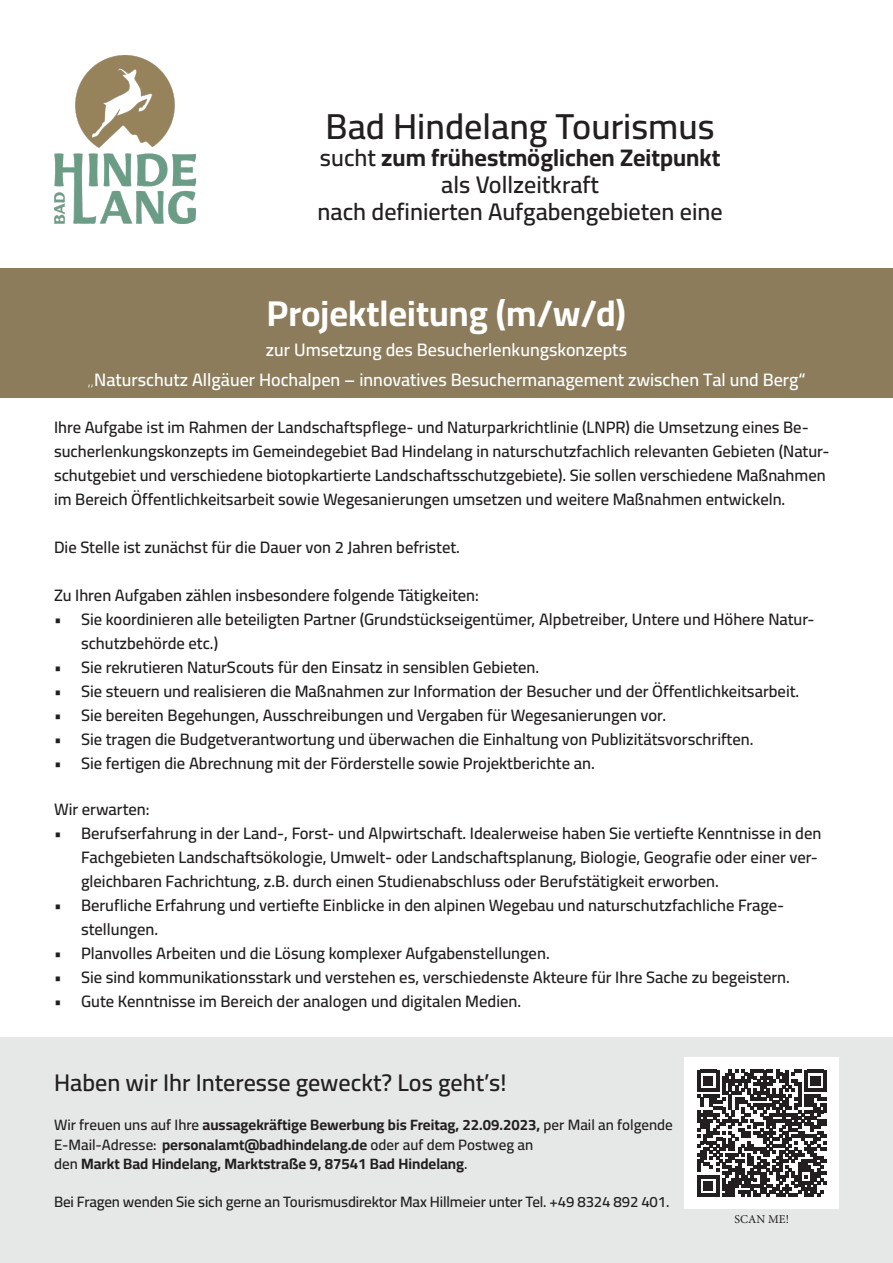
<style>
.page{position:relative;width:893px;height:1263px;background:#fff}
.page>*{position:absolute;margin:0;border:0;box-sizing:border-box;transform-origin:0 0}
.t1{font:700 36px "Cairo";color:#fff}
.t2{font:600 36px "Cairo";color:#231f20}
.t3{font:600 24px "Cairo";color:#231f20}
.t4{font:700 24px/27px "Cairo";color:#231f20;text-align:center}
.t5{font:600 18px "Cairo";color:#fff}
.t6{font:600 16.5px/24px "Cairo";color:#231f20}
.t7{font:700 15px/19.5px "Cairo";color:#231f20}
.t8{font:600 15px "Cairo";letter-spacing:-.01em;color:#231f20}
.t9{font:12px "Minion Pro";color:#231f20}
.s1{font-weight:600}
</style>
<div class="page">
<div style="left:0;top:1037px;width:893px;height:226px;background:#e5e8e7"></div>
<div style="left:0;top:268px;width:893px;height:129px;background:#8c7c5b"></div>
<div style="left:685px;top:1057px;width:154px;height:152px;background:#fff"></div>
<svg style="left:697px;top:1070px;width:129px;height:126px"></svg>
<img style="left:54px;top:55px;width:142px;height:168px">
<p class="t2" style="left:326px;top:100px;width:391px">Bad Hindelang Tourismus</p>
<p class="t4" style="left:320px;top:145px;width:402px"><span class="s1">sucht</span> zum frühestmöglichen Zeitpunkt <span class="s1">als Vollzeitkraft</span></p>
<p class="t3" style="left:318px;top:194px;width:407px">nach definierten Aufgabengebieten eine</p>
<p class="t1" style="left:267px;top:287px;width:361px">Projektleitung (m/w/d)</p>
<p class="t5" style="left:266px;top:337px;width:363px">zur Umsetzung des Besucherlenkungskonzepts</p>
<p class="t5" style="left:87px;top:367px;width:720px">„Naturschutz Allgäuer Hochalpen – innovatives Besuchermanagement zwischen Tal und Berg“</p>
<p class="t6" style="left:54px;top:415px;width:756px">Ihre Aufgabe ist im Rahmen der Landschaftspflege- und Naturparkrichtlinie (LNPR) die Umsetzung eines Be-</p>
<p class="t6" style="left:54px;top:439px;width:777px">sucherlenkungskonzepts im Gemeindegebiet Bad Hindelang in naturschutzfachlich relevanten Gebieten (Natur-</p>
<p class="t6" style="left:54px;top:463px;width:773px">schutgebiet und verschiedene biotopkartierte Landschaftsschutzgebiete). Sie sollen verschiedene Maßnahmen</p>
<p class="t6" style="left:54px;top:487px;width:733px">im Bereich Öffentlichkeitsarbeit sowie Wegesanierungen umsetzen und weitere Maßnahmen entwickeln.</p>
<p class="t6" style="left:54px;top:535px;width:407px">Die Stelle ist zunächst für die Dauer von 2 Jahren befristet.</p>
<p class="t6" style="left:54px;top:584px;width:426px">Zu Ihren Aufgaben zählen insbesondere folgende Tätigkeiten:</p>
<p class="t6" style="left:81px;top:608px;width:735px;text-indent:-27px">• Sie koordinieren alle beteiligten Partner (Grundstückseigentümer, Alpbetreiber, Untere und Höhere Natur&shy;schutzbehörde etc.)</p>
<p class="t6" style="left:54px;top:656px;width:487px">• Sie rekrutieren NaturScouts für den Einsatz in sensiblen Gebieten.</p>
<p class="t6" style="left:54px;top:680px;width:747px">• Sie steuern und realisieren die Maßnahmen zur Information der Besucher und der Öffentlichkeitsarbeit.</p>
<p class="t6" style="left:54px;top:704px;width:614px">• Sie bereiten Begehungen, Ausschreibungen und Vergaben für Wegesanierungen vor.</p>
<p class="t6" style="left:54px;top:728px;width:701px">• Sie tragen die Budgetverantwortung und überwachen die Einhaltung von Publizitätsvorschriften.</p>
<p class="t6" style="left:54px;top:752px;width:542px">• Sie fertigen die Abrechnung mit der Förderstelle sowie Projektberichte an.</p>
<p class="t6" style="left:54px;top:797px;width:97px">Wir erwarten:</p>
<p class="t6" style="left:81px;top:821px;width:742px;text-indent:-27px">• Berufserfahrung in der Land-, Forst- und Alpwirtschaft. Idealerweise haben Sie vertiefte Kenntnisse in den<br>Fachgebieten Landschaftsökologie, Umwelt- oder Landschaftsplanung, Biologie, Geografie oder einer ver&shy;gleichbaren Fachrichtung, z.B. durch einen Studienabschluss oder Berufstätigkeit erworben.</p>
<p class="t6" style="left:81px;top:893px;width:705px;text-indent:-27px">• Berufliche Erfahrung und vertiefte Einblicke in den alpinen Wegebau und naturschutzfachliche Frage&shy;stellungen.</p>
<p class="t6" style="left:54px;top:941px;width:497px">• Planvolles Arbeiten und die Lösung komplexer Aufgabenstellungen.</p>
<p class="t6" style="left:54px;top:965px;width:737px">• Sie sind kommunikationsstark und verstehen es, verschiedenste Akteure für Ihre Sache zu begeistern.</p>
<p class="t6" style="left:54px;top:989px;width:469px">• Gute Kenntnisse im Bereich der analogen und digitalen Medien.</p>
<p class="t3" style="left:54px;top:1065px;width:454px">Haben wir Ihr Interesse geweckt? Los geht’s!</p>
<p class="t7" style="left:54px;top:1115px;width:620px"><span class="s1">Wir freuen uns auf Ihre</span> aussagekräftige Bewerbung bis Freitag, 22.09.2023, <span class="s1">per Mail an folgende<br>E-Mail-Adresse:</span> personalamt@badhindelang.de <span class="s1">oder auf dem Postweg an<br>den</span> Markt Bad Hindelang, Marktstraße 9, 87541 Bad Hindelang<span class="s1">.</span></p>
<p class="t8" style="left:54px;top:1190px;width:617px">Bei Fragen wenden Sie sich gerne an Tourismusdirektor Max Hillmeier unter Tel. +49 8324 892 401.</p>
<p class="t9" style="left:735px;top:1211px;width:56px">SCAN ME!</p>
</div>
